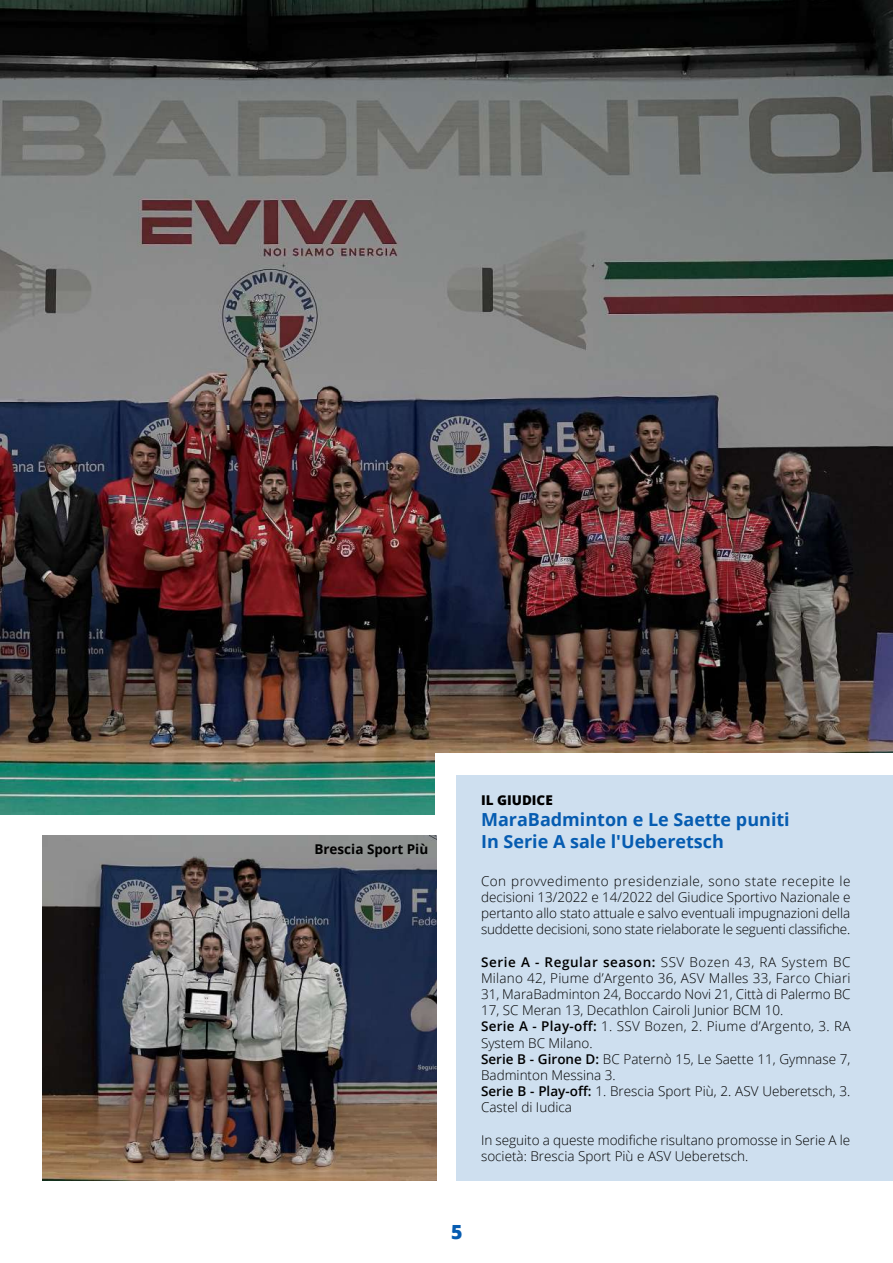
<style>
.page{position:relative;width:893px;height:1263px;background:#fff}
.page>*{position:absolute;margin:0;border:0;box-sizing:border-box;transform-origin:0 0}
.t1{font:800 19.5px "Open Sans";color:#065cb1}
.t2{font:700 18px "Open Sans";color:#065cb1}
.t3{font:300 13.5px/16.2px "Open Sans";color:#000}
.t4{font:700 13.5px "Open Sans";color:#000}
.t5{font:800 13.5px "Open Sans";color:#000}
.s1{font-weight:600}
</style>
<div class="page">
<img style="left:0;top:0;width:893px;height:814px">
<div style="left:436px;top:753px;width:457px;height:449px;background:#fff"></div>
<div style="left:457px;top:775px;width:436px;height:406px;background:#cedfef"></div>
<img style="left:43px;top:836px;width:393px;height:345px">
<p class="t4" style="left:314px;top:839px;width:115px">Brescia Sport Più</p>
<p class="t5" style="left:481px;top:790px;width:73px">IL GIUDICE</p>
<h2 class="t2" style="left:481px;top:807px;width:310px">MaraBadminton e Le Saette puniti</h2>
<h2 class="t2" style="left:481px;top:829px;width:244px">In Serie A sale l'Ueberetsch</h2>
<p class="t3" style="left:481px;top:872px;width:371px;text-align:justify">Con provvedimento presidenziale, sono state recepite le decisioni 13/2022 e 14/2022 del Giudice Sportivo Nazionale e pertanto allo stato attuale e salvo eventuali impugnazioni della suddette decisioni, sono state rielaborate le seguenti classifiche.</p>
<p class="t3" style="left:481px;top:953px;width:371px"><span class="s1">Serie A - Regular season:</span> SSV Bozen 43, RA System BC Milano 42, Piume d’Argento 36, ASV Malles 33, Farco Chiari 31, MaraBadminton 24, Boccardo Novi 21, Città di Palermo BC 17, SC Meran 13, Decathlon Cairoli Junior BCM 10.<br><span class="s1">Serie A - Play-off:</span> 1. SSV Bozen, 2. Piume d’Argento, 3. RA System BC Milano.<br><span class="s1">Serie B - Girone D:</span> BC Paternò 15, Le Saette 11, Gymnase 7, Badminton Messina 3.<br><span class="s1">Serie B - Play-off:</span> 1. Brescia Sport Più, 2. ASV Ueberetsch, 3.<br>Castel di Iudica</p>
<p class="t3" style="left:481px;top:1131px;width:371px">In seguito a queste modifiche risultano promosse in Serie A le società: Brescia Sport Più e ASV Ueberetsch.</p>
<h1 class="t1" style="left:451px;top:1217px;width:13px">5</h1>
</div>
